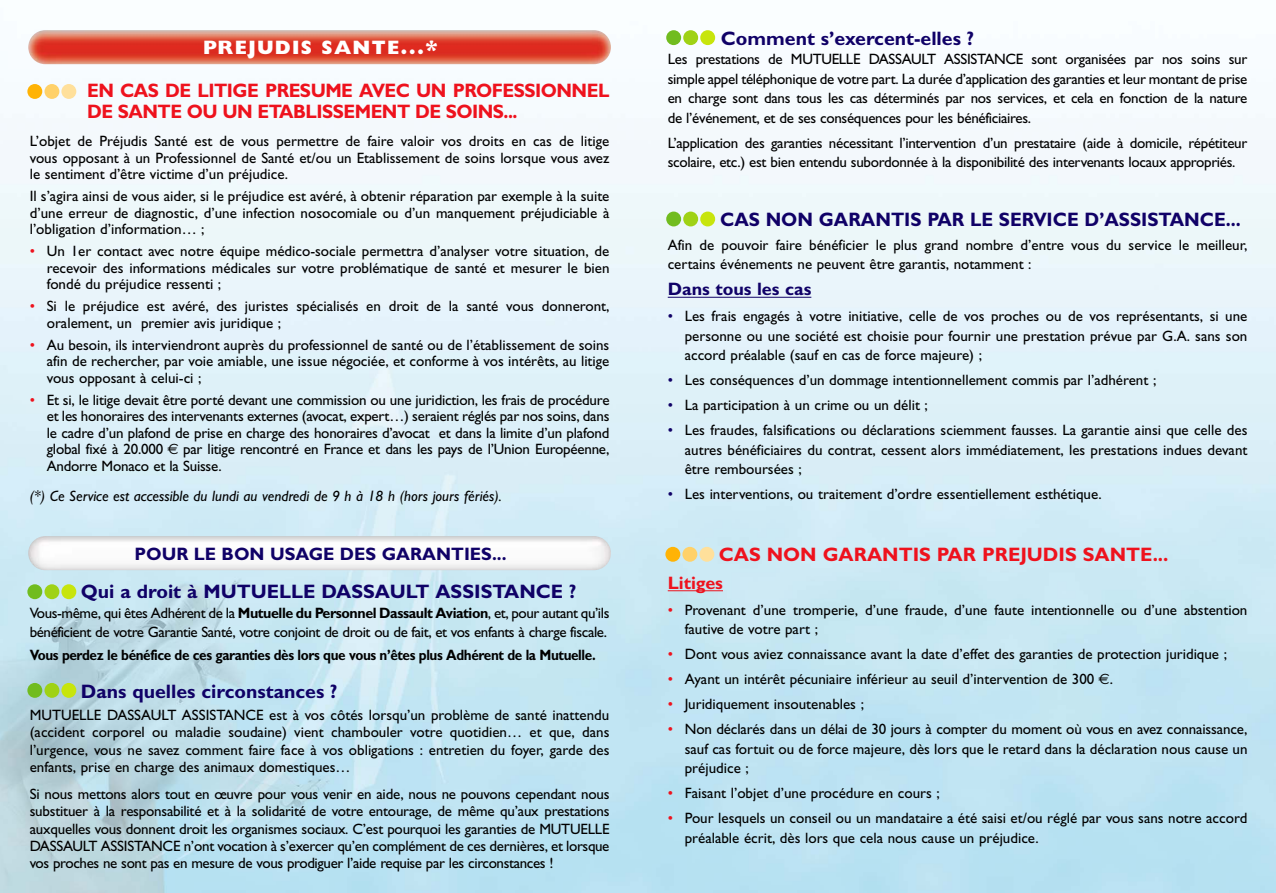
<style>
.page{position:relative;width:1276px;height:893px;background:#fff}
.page>*{position:absolute;margin:0;border:0;box-sizing:border-box;transform-origin:0 0}
.t1{font:700 19.5px "Gill Sans";color:#100167}
.t2{font:700 19.5px/21px "Gill Sans";letter-spacing:-.03em;color:#ee121d;scale:.95 1}
.t3{font:700 19.5px "Gill Sans";color:#100167;scale:.95 1}
.t4{font:700 19.5px "Gill Sans";color:#ee121d}
.t5{font:800 19.5px "Gill Sans";letter-spacing:.07em;color:#fff}
.t6{font:700 18px "Gill Sans";color:#100167}
.t7{font:700 18px "Gill Sans";color:#ee121d}
.t8{font:15px/16.5px "Gill Sans";color:#000;text-align:justify}
.t9{font:15px/19.5px "Gill Sans";letter-spacing:-.02em;color:#000}
.t10{font:15px/19.5px "Gill Sans";letter-spacing:-.03em;color:#000}
.t11{font:700 15px "Gill Sans";letter-spacing:-.03em;color:#000;scale:.9 1}
.t12{font:italic 15px "Gill Sans";color:#000}
.s1{color:#ee121d}
.s2{font-family:"Euro Sans"}
.s3{font-weight:700}
.s4{color:#100167}
</style>
<div class="page">
<img style="left:1px;top:30px;width:1275px;height:863px">
<hr style="left:668px;top:297px;width:143px;height:1px;background:#100167">
<hr style="left:668px;top:590px;width:37px;height:1px;background:#ee121d">
<svg style="left:705px;top:590px;width:18px;height:1px"></svg>
<img style="left:28px;top:30px;width:583px;height:34px;border-radius:17px">
<img style="left:28px;top:536px;width:583px;height:34px;border-radius:17px">
<div style="left:27px;top:584px;width:15px;height:15px;background:#71bc1f;border-radius:50%"></div>
<div style="left:44px;top:584px;width:15px;height:15px;background:#9fd215;border-radius:50%"></div>
<div style="left:61px;top:584px;width:15px;height:15px;background:#c7e50c;border-radius:50%"></div>
<div style="left:27px;top:84px;width:15px;height:15px;background:#ffb305;border-radius:50%"></div>
<div style="left:44px;top:84px;width:15px;height:15px;background:#ffd169;border-radius:50%"></div>
<div style="left:61px;top:84px;width:15px;height:15px;background:#ffe09b;border-radius:50%"></div>
<div style="left:665px;top:547px;width:15px;height:15px;background:#ffb305;border-radius:50%"></div>
<div style="left:682px;top:547px;width:15px;height:15px;background:#ffd169;border-radius:50%"></div>
<div style="left:699px;top:547px;width:15px;height:15px;background:#ffe09b;border-radius:50%"></div>
<div style="left:27px;top:683px;width:15px;height:15px;background:#71bc1f;border-radius:50%"></div>
<div style="left:44px;top:683px;width:15px;height:15px;background:#9fd215;border-radius:50%"></div>
<div style="left:61px;top:683px;width:15px;height:15px;background:#c7e50c;border-radius:50%"></div>
<div style="left:666px;top:30px;width:15px;height:15px;background:#71bc1f;border-radius:50%"></div>
<div style="left:683px;top:30px;width:15px;height:15px;background:#9fd215;border-radius:50%"></div>
<div style="left:700px;top:30px;width:15px;height:15px;background:#c7e50c;border-radius:50%"></div>
<div style="left:666px;top:212px;width:15px;height:14px;background:#71bc1f;border-radius:50%"></div>
<div style="left:683px;top:212px;width:15px;height:14px;background:#9fd215;border-radius:50%"></div>
<div style="left:700px;top:212px;width:15px;height:14px;background:#c7e50c;border-radius:50%"></div>
<h1 class="t5" style="left:203px;top:41px;width:236px">PREJUDIS SANTE...*</h1>
<h1 class="t2" style="left:87px;top:83px;width:551px">EN CAS DE LITIGE PRESUME AVEC UN PROFESSIONNEL<br>DE SANTE OU UN ETABLISSEMENT DE SOINS...</h1>
<p class="t8" style="left:30px;top:134px;width:581px">L’objet de Préjudis Santé est de vous permettre de faire valoir vos droits en cas de litige vous opposant à un Professionnel de Santé et/ou un Etablissement de soins lorsque vous avez le sentiment d’être victime d’un préjudice.</p>
<p class="t8" style="left:30px;top:189px;width:581px">Il s’agira ainsi de vous aider, si le préjudice est avéré, à obtenir réparation par exemple à la suite d’une erreur de diagnostic, d’une infection nosocomiale ou d’un manquement préjudiciable à l’obligation d’information… ;</p>
<p class="t8" style="left:47px;top:244px;width:564px;text-indent:-17px"><span class="s1">•</span> Un 1er contact avec notre équipe médico-sociale permettra d’analyser votre situation, de recevoir des informations médicales sur votre problématique de santé et mesurer le bien fondé du préjudice ressenti ;</p>
<p class="t8" style="left:47px;top:299px;width:564px;text-indent:-17px"><span class="s1">•</span> Si le préjudice est avéré, des juristes spécialisés en droit de la santé vous donneront, oralement, un premier avis juridique ;</p>
<p class="t8" style="left:47px;top:338px;width:564px;text-indent:-17px"><span class="s1">•</span> Au besoin, ils interviendront auprès du professionnel de santé ou de l’établissement de soins afin de rechercher, par voie amiable, une issue négociée, et conforme à vos intérêts, au litige vous opposant à celui-ci ;</p>
<p class="t8" style="left:47px;top:393px;width:564px;text-indent:-17px"><span class="s1">•</span> Et si, le litige devait être porté devant une commission ou une juridiction, les frais de procédure et les honoraires des intervenants externes (avocat, expert…) seraient réglés par nos soins, dans le cadre d’un plafond de prise en charge des honoraires d’avocat et dans la limite d’un plafond global fixé à 20.000 <span class="s2">€</span> par litige rencontré en France et dans les pays de l’Union Européenne, Andorre Monaco et la Suisse.</p>
<p class="t12" style="left:30px;top:491px;width:473px">(*) Ce Service est accessible du lundi au vendredi de 9 h à 18 h (hors jours fériés).</p>
<p class="t6" style="left:134px;top:548px;width:374px">POUR LE BON USAGE DES GARANTIES...</p>
<h1 class="t1" style="left:81px;top:585px;width:497px">Qui a droit à MUTUELLE DASSAULT ASSISTANCE ?</h1>
<p class="t10" style="left:30px;top:605px;width:581px">Vous-même, qui êtes Adhérent de la <span class="s3">Mutuelle du Personnel Dassault Aviation</span>, et, pour autant qu’ils bénéficient de votre Garantie Santé, votre conjoint de droit ou de fait, et vos enfants à charge fiscale.</p>
<p class="t11" style="left:30px;top:650px;width:630px">Vous perdez le bénéfice de ces garanties dès lors que vous n’êtes plus Adhérent de la Mutuelle.</p>
<h1 class="t1" style="left:81px;top:685px;width:258px">Dans quelles circonstances ?</h1>
<p class="t8" style="left:30px;top:708px;width:581px;line-height:17.2px">MUTUELLE DASSAULT ASSISTANCE est à vos côtés lorsqu’un problème de santé inattendu (accident corporel ou maladie soudaine) vient chambouler votre quotidien… et que, dans l’urgence, vous ne savez comment faire face à vos obligations : entretien du foyer, garde des enfants, prise en charge des animaux domestiques…</p>
<p class="t8" style="left:30px;top:787px;width:581px;line-height:17.4px">Si nous mettons alors tout en œuvre pour vous venir en aide, nous ne pouvons cependant nous substituer à la responsabilité et à la solidarité de votre entourage, de même qu’aux prestations auxquelles vous donnent droit les organismes sociaux. C’est pourquoi les garanties de MUTUELLE DASSAULT ASSISTANCE n’ont vocation à s’exercer qu’en complément de ces dernières, et lorsque vos proches ne sont pas en mesure de vous prodiguer l’aide requise par les circonstances !</p>
<h1 class="t1" style="left:721px;top:32px;width:255px">Comment s’exercent-elles ?</h1>
<p class="t8" style="left:668px;top:51px;width:581px;line-height:19.5px">Les prestations de MUTUELLE DASSAULT ASSISTANCE sont organisées par nos soins sur simple appel téléphonique de votre part. La durée d’application des garanties et leur montant de prise en charge sont dans tous les cas déterminés par nos services, et cela en fonction de la nature de l’événement, et de ses conséquences pour les bénéficiaires.</p>
<p class="t9" style="left:668px;top:135px;width:581px">L’application des garanties nécessitant l’intervention d’un prestataire (aide à domicile, répétiteur scolaire, etc.) est bien entendu subordonnée à la disponibilité des intervenants locaux appropriés.</p>
<h1 class="t3" style="left:720px;top:213px;width:550px">CAS NON GARANTIS PAR LE SERVICE D’ASSISTANCE...</h1>
<p class="t8" style="left:668px;top:237px;width:581px;line-height:19.5px">Afin de pouvoir faire bénéficier le plus grand nombre d’entre vous du service le meilleur, certains événements ne peuvent être garantis, notamment :</p>
<p class="t6" style="left:668px;top:283px;width:145px">Dans tous les cas</p>
<p class="t8" style="left:685px;top:308px;width:564px;line-height:19.5px;text-indent:-17px"><span class="s4">•</span> Les frais engagés à votre initiative, celle de vos proches ou de vos représentants, si une personne ou une société est choisie pour fournir une prestation prévue par G.A. sans son accord préalable (sauf en cas de force majeure) ;</p>
<p class="t8" style="left:668px;top:373px;width:490px"><span class="s4">•</span> Les conséquences d’un dommage intentionnellement commis par l’adhérent ;</p>
<p class="t8" style="left:668px;top:398px;width:262px"><span class="s4">•</span> La participation à un crime ou un délit ;</p>
<p class="t8" style="left:685px;top:422px;width:564px;line-height:19.5px;text-indent:-17px"><span class="s4">•</span> Les fraudes, falsifications ou déclarations sciemment fausses. La garantie ainsi que celle des autres bénéficiaires du contrat, cessent alors immédiatement, les prestations indues devant être remboursées ;</p>
<p class="t8" style="left:668px;top:487px;width:435px"><span class="s4">•</span> Les interventions, ou traitement d’ordre essentiellement esthétique.</p>
<h1 class="t4" style="left:719px;top:548px;width:451px">CAS NON GARANTIS PAR PREJUDIS SANTE...</h1>
<p class="t7" style="left:668px;top:577px;width:57px">Litiges</p>
<p class="t8" style="left:685px;top:601px;width:564px;line-height:19.5px;text-indent:-17px"><span class="s1">•</span> Provenant d’une tromperie, d’une fraude, d’une faute intentionnelle ou d’une abstention fautive de votre part ;</p>
<p class="t8" style="left:668px;top:647px;width:561px"><span class="s1">•</span> Dont vous aviez connaissance avant la date d’effet des garanties de protection juridique ;</p>
<p class="t8" style="left:668px;top:672px;width:447px"><span class="s1">•</span> Ayant un intérêt pécuniaire inférieur au seuil d’intervention de 300 <span class="s2">€</span>.</p>
<p class="t8" style="left:668px;top:697px;width:198px"><span class="s1">•</span> Juridiquement insoutenables ;</p>
<p class="t8" style="left:685px;top:721px;width:564px;line-height:19.5px;text-indent:-17px"><span class="s1">•</span> Non déclarés dans un délai de 30 jours à compter du moment où vous en avez connaissance, sauf cas fortuit ou de force majeure, dès lors que le retard dans la déclaration nous cause un préjudice ;</p>
<p class="t8" style="left:668px;top:786px;width:273px"><span class="s1">•</span> Faisant l’objet d’une procédure en cours ;</p>
<p class="t8" style="left:685px;top:810px;width:564px;line-height:19.5px;text-indent:-17px"><span class="s1">•</span> Pour lesquels un conseil ou un mandataire a été saisi et/ou réglé par vous sans notre accord préalable écrit, dès lors que cela nous cause un préjudice.</p>
</div>
